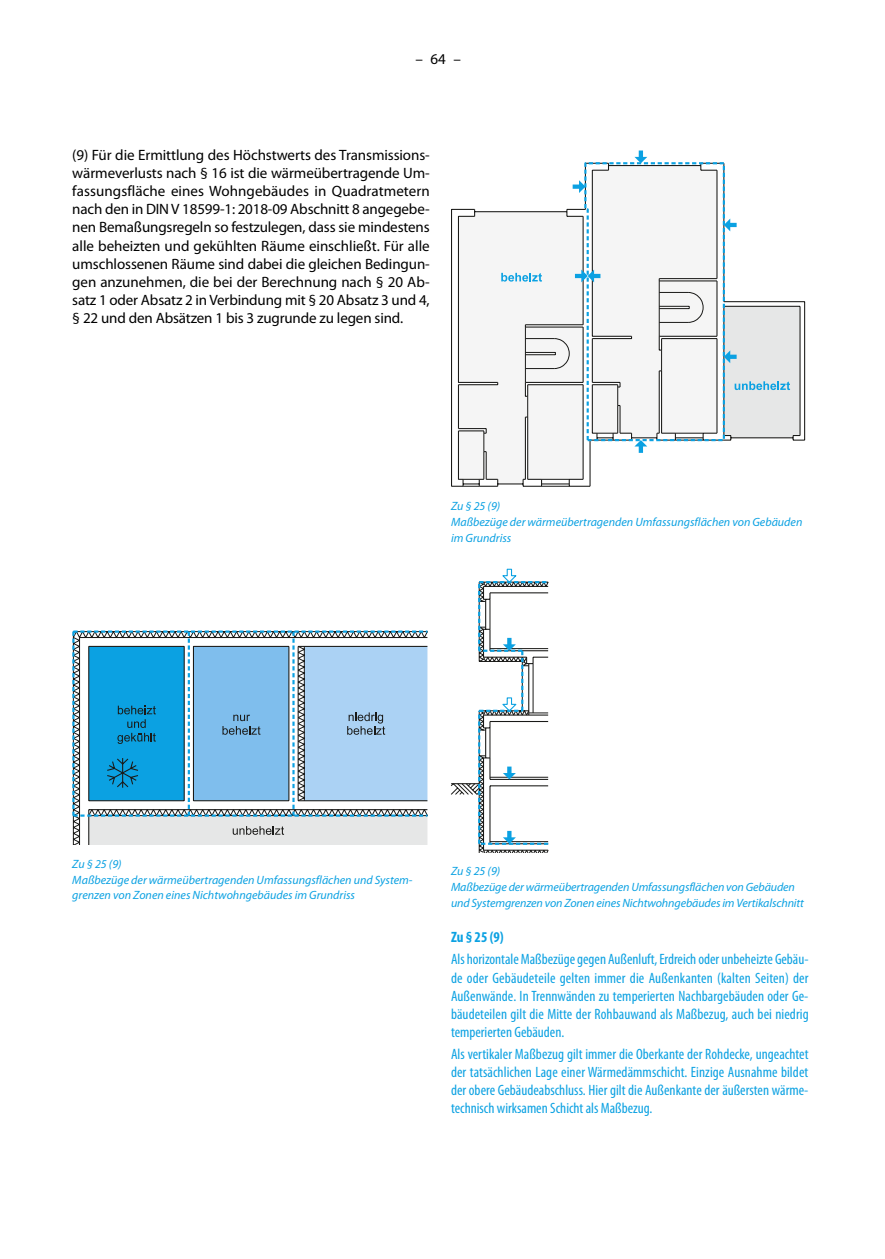
<style>
.page{position:relative;width:885px;height:1259px;background:#fff}
.page>*{position:absolute;margin:0;border:0;box-sizing:border-box;transform-origin:0 0}
.t1{font:condensed 15px/18px "Myriad Pro";color:#0ba1e2;text-align:justify}
.t2{font:15px/18px "Myriad Pro";letter-spacing:-.01em;color:#000;text-align:justify}
.t3{font:700 condensed 15px "Myriad Pro";color:#0ba1e2}
.t4{font:italic 12px/15.9px "Myriad Pro";color:#0ba1e2}
</style>
<div class="page">
<hr style="left:804px;top:302px;width:1px;height:138px;background:#1a1a18">
<svg style="left:451px;top:150px;width:353px;height:337px"></svg>
<svg style="left:72px;top:630px;width:355px;height:214px;background:#8cc1df"></svg>
<svg style="left:451px;top:569px;width:97px;height:283px"></svg>
<p class="t2" style="left:415px;top:51px;width:47px">– 64 –</p>
<p class="t2" style="left:72px;top:146px;width:359px">(9) Für die Ermittlung des Höchstwerts des Transmissions&shy;wärmeverlusts nach § 16 ist die wärmeübertragende Um&shy;fassungsfläche eines Wohngebäudes in Quadratmetern nach den in DIN V 18599-1: 2018-09 Abschnitt 8 angegebe&shy;nen Bemaßungsregeln so festzulegen, dass sie mindestens alle beheizten und gekühlten Räume einschließt. Für alle umschlossenen Räume sind dabei die gleichen Bedingun&shy;gen anzunehmen, die bei der Berechnung nach § 20 Ab&shy;satz 1 oder Absatz 2 in Verbindung mit § 20 Absatz 3 und 4, § 22 und den Absätzen 1 bis 3 zugrunde zu legen sind.</p>
<p class="t4" style="left:451px;top:498px;width:353px">Zu § 25 (9)<br>Maßbezüge der wärmeübertragenden Umfassungsflächen von Gebäuden im Grundriss</p>
<p class="t4" style="left:72px;top:856px;width:342px">Zu § 25 (9)<br>Maßbezüge der wärmeübertragenden Umfassungsflächen und System&shy;grenzen von Zonen eines Nichtwohngebäudes im Grundriss</p>
<p class="t4" style="left:451px;top:863px;width:354px">Zu § 25 (9)<br>Maßbezüge der wärmeübertragenden Umfassungsflächen von Gebäuden und Systemgrenzen von Zonen eines Nichtwohngebäudes im Vertikalschnitt</p>
<p class="t3" style="left:451px;top:929px;width:54px">Zu § 25 (9)</p>
<p class="t1" style="left:451px;top:950px;width:359px">Als horizontale Maßbezüge gegen Außenluft, Erdreich oder unbeheizte Gebäu&shy;de oder Gebäudeteile gelten immer die Außenkanten (kalten Seiten) der Außenwände. In Trennwänden zu temperierten Nachbargebäuden oder Ge&shy;bäudeteilen gilt die Mitte der Rohbauwand als Maßbezug, auch bei niedrig temperierten Gebäuden.</p>
<p class="t1" style="left:451px;top:1045px;width:359px">Als vertikaler Maßbezug gilt immer die Oberkante der Rohdecke, ungeachtet der tatsächlichen Lage einer Wärmedämmschicht. Einzige Ausnahme bildet der obere Gebäudeabschluss. Hier gilt die Außenkante der äußersten wärme&shy;technisch wirksamen Schicht als Maßbezug.</p>
</div>
